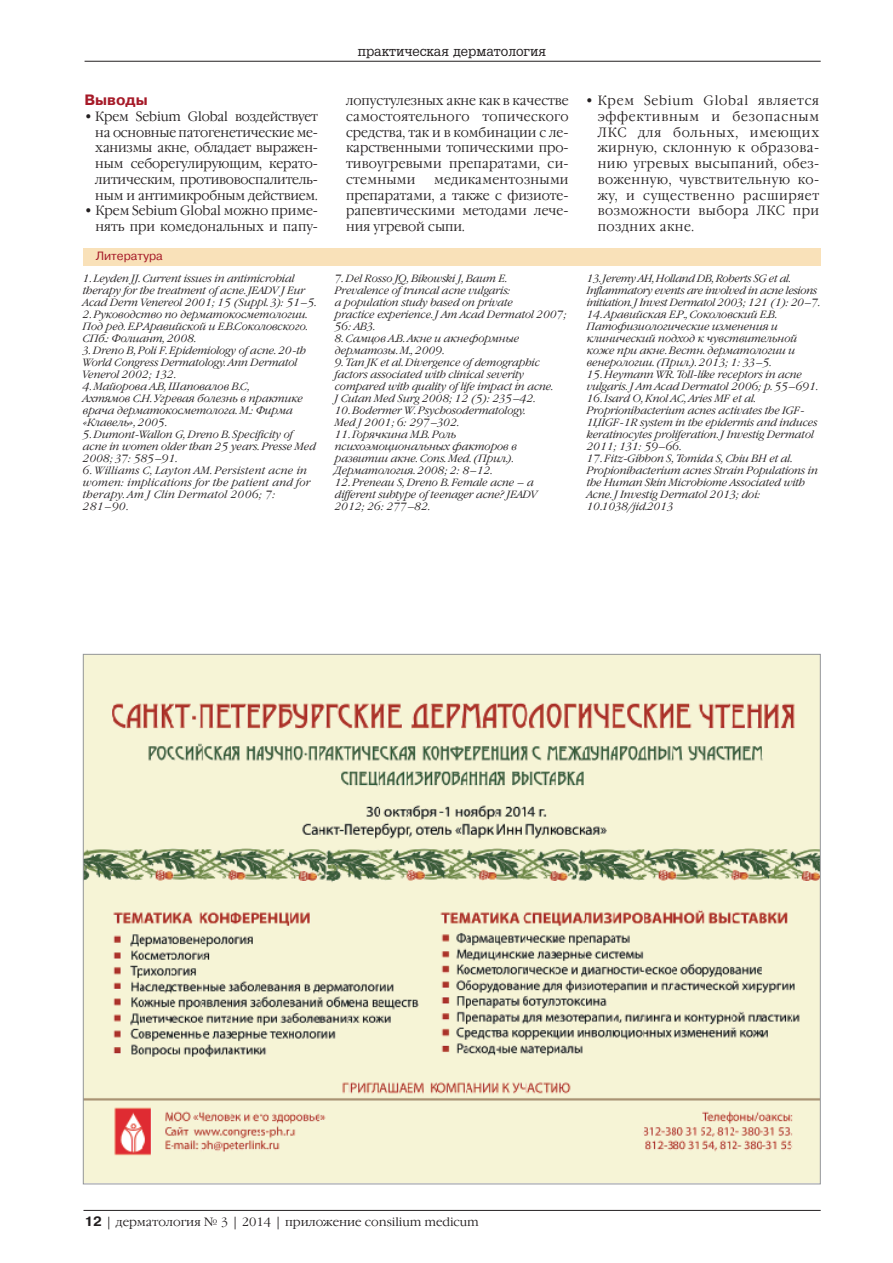
<style>
.page{position:relative;width:893px;height:1263px;background:#fff}
.page>*{position:absolute;margin:0;border:0;box-sizing:border-box;transform-origin:0 0}
.t1{font:700 15px "Pragmatica C";color:#a61a28}
.t2{font:300 13.5px/15.8px "Garamond C";color:#231f20;text-align:justify;scale:.95 1}
.t3{font:13.5px "AG Gloria";color:#231f20}
.t4{font:300 12px "Garamond C";color:#231f20}
.t5{font:12px "Pragmatica C";color:#a61a28}
.t6{font:italic 300 10.5px/12px "Garamond C";color:#231f20}
.t7{font:italic 300 10.5px/12px "Garamond C";letter-spacing:-.02em;color:#231f20}
.t8{font:italic 300 10.5px/12px "Garamond C";letter-spacing:.03em;color:#231f20}
.s1{font-weight:700}
.s2{font-family:"Pragmatica C";font-weight:700;font-size:13.5px}
</style>
<div class="page">
<hr style="left:85px;top:61px;width:736px;height:1px;background:#231f20">
<hr style="left:83px;top:1210px;width:738px;height:1px;background:#231f20">
<div style="left:83px;top:249px;width:738px;height:17px;background:#f9e1b9"></div>
<img style="left:85px;top:656px;width:734px;height:526px">
<p class="t3" style="left:358px;top:43px;width:190px">практическая дерматология</p>
<h1 class="t1" style="left:84px;top:91px;width:65px">Выводы</h1>
<p class="t2" style="left:95px;top:108px;width:236px;text-indent:-11px"><span class="s1">•</span> Крем Sebium Global воздействует на основные патогенетические ме&shy;ханизмы акне, обладает выражен&shy;ным себорегулирующим, керато&shy;литическим, противовоспалитель&shy;ным и антимикробным действием.</p>
<p class="t2" style="left:84px;top:203px;width:247px;text-align:right"><span class="s1">•</span> Крем Sebium Global можно приме&shy;нять при комедональных и папу-</p>
<p class="t5" style="left:96px;top:249px;width:69px">Литература</p>
<p class="t6" style="left:83px;top:272px;width:235px">1. Leyden JJ. Current issues in antimicrobial therapy for the treatment of acne. JEADV J Eur<br>Acad Derm Venereol 2001; 15 (Suppl. 3): 51–5.</p>
<p class="t6" style="left:83px;top:308px;width:226px;text-align:justify">2. Руководство по дерматокосметологии.<br>Под ред. Е.Р.Аравийской и Е.В.Соколовского.<br>СПб.: Фолиант, 2008.</p>
<p class="t6" style="left:83px;top:344px;width:225px">3. Dreno B, Poli F. Epidemiology of acne. 20-th<br>World Congress Dermatology. Ann Dermatol<br>Venerol 2002; 132.</p>
<p class="t6" style="left:83px;top:380px;width:222px">4. Майорова А.В, Шаповалов В.С,<br>Ахтямов С.Н. Угревая болезнь в практике врача дерматокосметолога. М.: Фирма «Клавель», 2005.</p>
<p class="t6" style="left:83px;top:428px;width:234px">5. Dumont-Wallon G, Dreno B. Specificity of acne in women older than 25 years. Presse Med<br>2008; 37: 585–91.</p>
<p class="t8" style="left:83px;top:464px;width:229px">6. Williams C, Layton AM. Persistent acne in women: implications for the patient and for therapy. Am J Clin Dermatol 2006; 7:<br>281–90.</p>
<p class="t2" style="left:346px;top:93px;width:236px">лопустулезных акне как в качестве самостоятельного топического средства, так и в комбинации с ле&shy;карственными топическими про&shy;тивоугревыми препаратами, си&shy;стемными</p>
<p class="t2" style="left:346px;top:171px;width:236px;text-indent:88px">медикаментозными препаратами, а также с физиоте&shy;рапевтическими методами лече&shy;ния угревой сыпи.</p>
<p class="t6" style="left:335px;top:272px;width:233px">7. Del Rosso JQ, Bikowski J, Baum E.<br>Prevalence of truncal acne vulgaris:<br>a population study based on private<br>practice experience. J Am Acad Dermatol 2007;<br>56: AB3.</p>
<p class="t6" style="left:335px;top:332px;width:186px">8. Самцов А.В. Акне и акнеформные дерматозы. М., 2009.</p>
<p class="t6" style="left:335px;top:356px;width:219px">9. Tan JK et al. Divergence of demographic factors associated with clinical severity compared with quality of life impact in acne.<br>J Cutan Med Surg 2008; 12 (5): 235–42.</p>
<p class="t6" style="left:335px;top:404px;width:192px">10. Bodermer W. Psychosodermatology.<br>Med J 2001; 6: 297–302.</p>
<p class="t6" style="left:335px;top:428px;width:184px">11. Горячкина М.В. Роль психоэмоциональных факторов в развитии акне. Cons. Med. (Прил.).<br>Дерматология. 2008; 2: 8–12.</p>
<p class="t6" style="left:335px;top:476px;width:204px">12. Preneau S, Dreno В. Female acne – a different subtype of teenager acne? JEADV<br>2012; 26: 277–82.</p>
<p class="t2" style="left:598px;top:93px;width:235px;text-indent:-12px"><span class="s1">•</span> Крем Sebium Global является эффективным и безопасным ЛКС для больных, имеющих жирную, склонную к образова&shy;нию угревых высыпаний, обез&shy;воженную, чувствительную ко&shy;жу, и существенно расширяет возможности выбора ЛКС при поздних акне.</p>
<p class="t7" style="left:587px;top:272px;width:234px">13. Jeremy AH, Holland DB, Roberts SG et al.<br>Inflammatory events are involved in acne lesions initiation. J Invest Dermatol 2003; 121 (1): 20–7.</p>
<p class="t6" style="left:587px;top:308px;width:212px">14. Аравийская Е.Р., Соколовский Е.В.<br>Патофизиологические изменения и клинический подход к чувствительной коже при акне. Вестн. дерматологии и венерологии. (Прил.). 2013; 1: 33–5.</p>
<p class="t6" style="left:587px;top:368px;width:232px">15. Heymann WR. Toll-like receptors in acne vulgaris. J Am Acad Dermatol 2006; p. 55–691.</p>
<p class="t6" style="left:587px;top:392px;width:232px">16. Isard O, Knol AC, Aries MF et al.<br>Proprionibacterium acnes activates the IGF-1ЏIGF-1R system in the epidermis and induces keratinocytes proliferation. J Investig Dermatol 2011; 131: 59–66.</p>
<p class="t6" style="left:587px;top:452px;width:233px">17. Fitz-Gibbon S, Tomida S, Chiu BH et al.<br>Propionibacterium acnes Strain Populations in the Human Skin Microbiome Associated with Acne. J Investig Dermatol 2013; doi:<br>10.1038/jid.2013</p>
<p class="t4" style="left:84px;top:1214px;width:396px"><span class="s2">12</span> | дерматология № 3 | 2014 | приложение consilium medicum</p>
</div>
